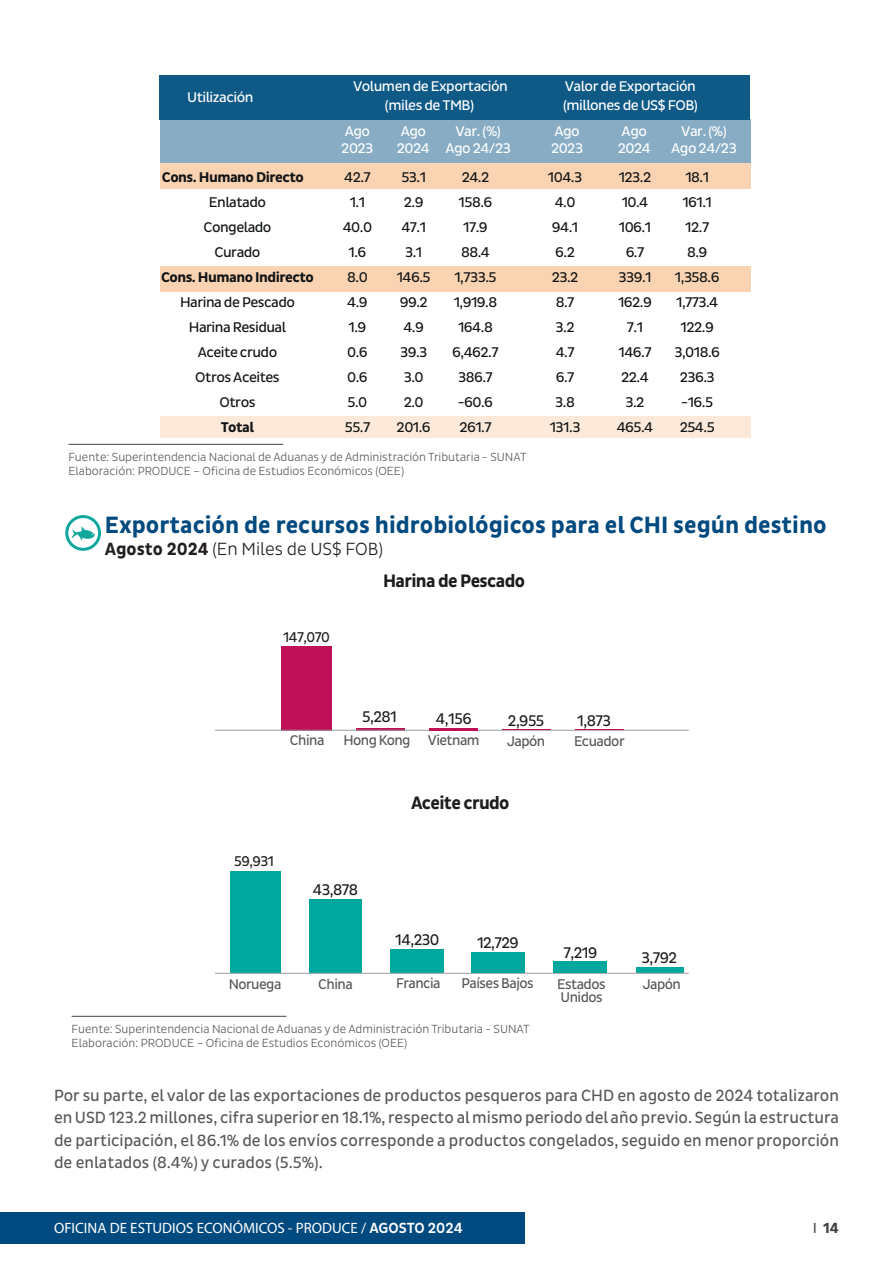
<style>
.page{position:relative;width:893px;height:1263px;background:#fff}
.page>*{position:absolute;margin:0;border:0;box-sizing:border-box;transform-origin:0 0}
.t1{font:700 24px "Pluto Sans Cond";color:#004a7f}
.t2{font:700 18.3px "Pluto Sans Cond";letter-spacing:-.035em;color:#1d1e1c}
.t3{font:300 18px "Pluto Sans Cond";color:#231f20}
.t4{font:16.5px/22.5px "Pluto Sans Cond";color:#57585a;text-align:justify}
.t5{font:15.75px "Pluto Sans Cond";letter-spacing:-.035em;color:#1d1e1c}
.t6{font:15px "Myriad Pro";color:#fff}
.t7{font:700 15px "Pluto Sans Cond";color:#3e3e3f}
.t8{font:14.4px/24.9px "Pluto Sans Cond";letter-spacing:-.035em;color:#111416;text-align:center;scale:1.04 1}
.t9{font:14.4px "Pluto Sans Cond";letter-spacing:-.035em;color:#575756}
.t10{font:700 14.4px "Pluto Sans Cond";letter-spacing:-.035em;color:#111416;scale:1.04 1}
.t11{font:14.4px "Pluto Sans Cond";letter-spacing:-.035em;color:#1d1e1c}
.t12{font:14.25px/17.1px "Pluto Sans Cond";letter-spacing:-.035em;color:#fff;scale:1.05 1}
.t13{font:300 12px "Pluto Sans Cond";color:#57585a}
.s1{font-weight:700}
.s2{font-family:"Pluto Sans Cond";font-weight:500}
.s3{font-family:"Myriad Pro";font-weight:400}
</style>
<div class="page">
<div style="left:0;top:1212px;width:525px;height:32px;background:#004a7f"></div>
<hr style="left:892px;top:1212px;width:1px;height:32px;background:#004a7f">
<hr style="left:68px;top:444px;width:215px;height:1px;background:#57585a">
<div style="left:160px;top:416px;width:590px;height:21px;background:#fce9d9"></div>
<div style="left:160px;top:266px;width:590px;height:25px;background:#fad3b2"></div>
<div style="left:160px;top:163px;width:590px;height:25px;background:#fad3b2"></div>
<div style="left:160px;top:120px;width:590px;height:43px;background:#87acc3"></div>
<div style="left:160px;top:75px;width:590px;height:45px;background:#0f5987"></div>
<div style="left:281px;top:646px;width:51px;height:84px;background:#c01058"></div>
<hr style="left:356px;top:728px;width:48px;height:2px;background:#c01058">
<hr style="left:215px;top:730px;width:474px;height:1px;background:#9c9b9b">
<div style="left:230px;top:872px;width:50px;height:101px;background:#00a79d"></div>
<div style="left:391px;top:949px;width:53px;height:24px;background:#00a79d"></div>
<div style="left:636px;top:967px;width:48px;height:6px;background:#00a79d"></div>
<div style="left:309px;top:899px;width:53px;height:74px;background:#00a79d"></div>
<hr style="left:215px;top:973px;width:474px;height:1px;background:#9c9b9b">
<hr style="left:575px;top:730px;width:49px;height:1px;background:#c01058">
<div style="left:471px;top:952px;width:54px;height:21px;background:#00a79d"></div>
<div style="left:554px;top:961px;width:53px;height:12px;background:#00a79d"></div>
<hr style="left:429px;top:728px;width:49px;height:2px;background:#c01058">
<hr style="left:502px;top:729px;width:48px;height:1px;background:#c01058">
<div style="left:65px;top:515px;width:36px;height:36px;border:3px solid #12a79d;border-radius:50%"></div>
<svg style="left:71px;top:526px;width:24px;height:15px"></svg>
<hr style="left:72px;top:1016px;width:214px;height:1px;background:#57585a">
<p class="t12" style="left:187px;top:89px;width:65px">Utilización</p>
<p class="t10" style="left:162px;top:169px;width:138px">Cons. Humano Directo</p>
<p class="t8" style="left:209px;top:190px;width:57px">Enlatado</p>
<p class="t8" style="left:203px;top:215px;width:67px">Congelado</p>
<p class="t8" style="left:214px;top:240px;width:46px">Curado</p>
<p class="t10" style="left:161px;top:269px;width:149px">Cons. Humano Indirecto</p>
<p class="t8" style="left:180px;top:290px;width:112px">Harina de Pescado</p>
<p class="t8" style="left:189px;top:315px;width:95px">Harina Residual</p>
<p class="t8" style="left:198px;top:340px;width:78px">Aceite crudo</p>
<p class="t8" style="left:195px;top:365px;width:83px">Otros Aceites</p>
<p class="t8" style="left:220px;top:390px;width:36px">Otros</p>
<p class="t10" style="left:221px;top:419px;width:34px">Total</p>
<p class="t12" style="left:353px;top:78px;width:149px">Volumen de Exportación</p>
<p class="t12" style="left:565px;top:78px;width:126px">Valor de Exportación</p>
<p class="t12" style="left:385px;top:97px;width:86px">(miles de TMB)</p>
<p class="t12" style="left:563px;top:97px;width:130px">(millones de US$ FOB)</p>
<p class="t12" style="left:551px;top:123px;width:32px">Ago<br>2023</p>
<p class="t12" style="left:618px;top:123px;width:33px">Ago<br>2024</p>
<p class="t12" style="left:671px;top:123px;width:64px;text-align:center">Var. (%)<br>Ago 24/23</p>
<p class="t8" style="left:617px;top:165px;width:37px">123.2<br>10.4<br>106.1<br>6.7<br>339.1<br>162.9<br>7.1<br>146.7<br>22.4<br>3.2<br>465.4</p>
<p class="t8" style="left:674px;top:165px;width:45px">18.1<br>161.1<br>12.7<br>8.9<br>1,358.6<br>1,773.4<br>122.9<br>3,018.6<br>236.3 -16.5<br>254.5</p>
<p class="t12" style="left:341px;top:123px;width:32px">Ago<br>2023</p>
<p class="t12" style="left:397px;top:123px;width:33px">Ago<br>2024</p>
<p class="t12" style="left:445px;top:123px;width:64px;text-align:center">Var. (%)<br>Ago 24/23</p>
<p class="t8" style="left:397px;top:165px;width:34px">53.1<br>2.9<br>47.1<br>3.1<br>146.5<br>99.2<br>4.9<br>39.3<br>3.0<br>2.0<br>201.6</p>
<p class="t8" style="left:452px;top:165px;width:46px">24.2<br>158.6<br>17.9<br>88.4<br>1,733.5<br>1,919.8<br>164.8<br>6,462.7<br>386.7 -60.6<br>261.7</p>
<p class="t8" style="left:548px;top:165px;width:35px">104.3<br>4.0<br>94.1<br>6.2<br>23.2<br>8.7<br>3.2<br>4.7<br>6.7<br>3.8<br>131.3</p>
<p class="t8" style="left:343px;top:165px;width:30px">42.7<br>1.1<br>40.0<br>1.6<br>8.0<br>4.9<br>1.9<br>0.6<br>0.6<br>5.0<br>55.7</p>
<p class="t13" style="left:68px;top:450px;width:459px">Fuente: Superintendencia Nacional de Aduanas y de Administración Tributaria - SUNAT</p>
<p class="t13" style="left:68px;top:464px;width:337px">Elaboración: PRODUCE – Oficina de Estudios Económicos (OEE)</p>
<p class="t1" style="left:105px;top:511px;width:723px">Exportación de recursos hidrobiológicos para el CHI según destino</p>
<p class="t3" style="left:105px;top:538px;width:280px"><span class="s1">Agosto 2024</span> (En Miles de US$ FOB)</p>
<p class="t11" style="left:283px;top:629px;width:48px">147,070</p>
<p class="t2" style="left:383px;top:571px;width:144px">Harina de Pescado</p>
<p class="t9" style="left:290px;top:732px;width:36px">China</p>
<p class="t5" style="left:362px;top:708px;width:36px">5,281</p>
<p class="t9" style="left:343px;top:732px;width:69px">Hong Kong</p>
<p class="t5" style="left:436px;top:710px;width:37px">4,156</p>
<p class="t9" style="left:428px;top:732px;width:53px">Vietnam</p>
<p class="t5" style="left:508px;top:712px;width:38px">2,955</p>
<p class="t9" style="left:507px;top:733px;width:40px">Japón</p>
<p class="t2" style="left:411px;top:792px;width:100px">Aceite crudo</p>
<p class="t11" style="left:234px;top:853px;width:41px">59,931</p>
<p class="t5" style="left:313px;top:881px;width:47px">43,878</p>
<p class="t5" style="left:577px;top:712px;width:35px">1,873</p>
<p class="t9" style="left:574px;top:733px;width:52px">Ecuador</p>
<p class="t5" style="left:395px;top:930px;width:46px">14,230</p>
<p class="t5" style="left:477px;top:934px;width:43px">12,729</p>
<p class="t5" style="left:563px;top:943px;width:35px">7,219</p>
<p class="t9" style="left:561px;top:988px;width:44px">Unidos</p>
<p class="t5" style="left:641px;top:948px;width:37px">3,792</p>
<p class="t9" style="left:462px;top:975px;width:74px">Países Bajos</p>
<p class="t9" style="left:396px;top:975px;width:46px">Francia</p>
<p class="t9" style="left:557px;top:976px;width:50px">Estados</p>
<p class="t9" style="left:229px;top:976px;width:54px">Noruega</p>
<p class="t9" style="left:643px;top:976px;width:40px">Japón</p>
<p class="t9" style="left:318px;top:976px;width:36px">China</p>
<p class="t13" style="left:72px;top:1022px;width:459px">Fuente: Superintendencia Nacional de Aduanas y de Administración Tributaria - SUNAT</p>
<p class="t13" style="left:72px;top:1036px;width:337px">Elaboración: PRODUCE – Oficina de Estudios Económicos (OEE)</p>
<p class="t4" style="left:54px;top:1084px;width:787px">Por su parte, el valor de las exportaciones de productos pesqueros para CHD en agosto de 2024 totalizaron en USD 123.2 millones, cifra superior en 18.1%, respecto al mismo periodo del año previo. Según la estructura de participación, el 86.1% de los envíos corresponde a productos congelados, seguido en menor proporción de enlatados (8.4%) y curados (5.5%).</p>
<p class="t6" style="left:54px;top:1219px;width:410px">OFICINA DE ESTUDIOS ECONÓMICOS - PRODUCE / <span class="s2">AGOSTO 2024</span></p>
<p class="t7" style="left:813px;top:1220px;width:27px"><span class="s3">I</span> 14</p>
</div>
